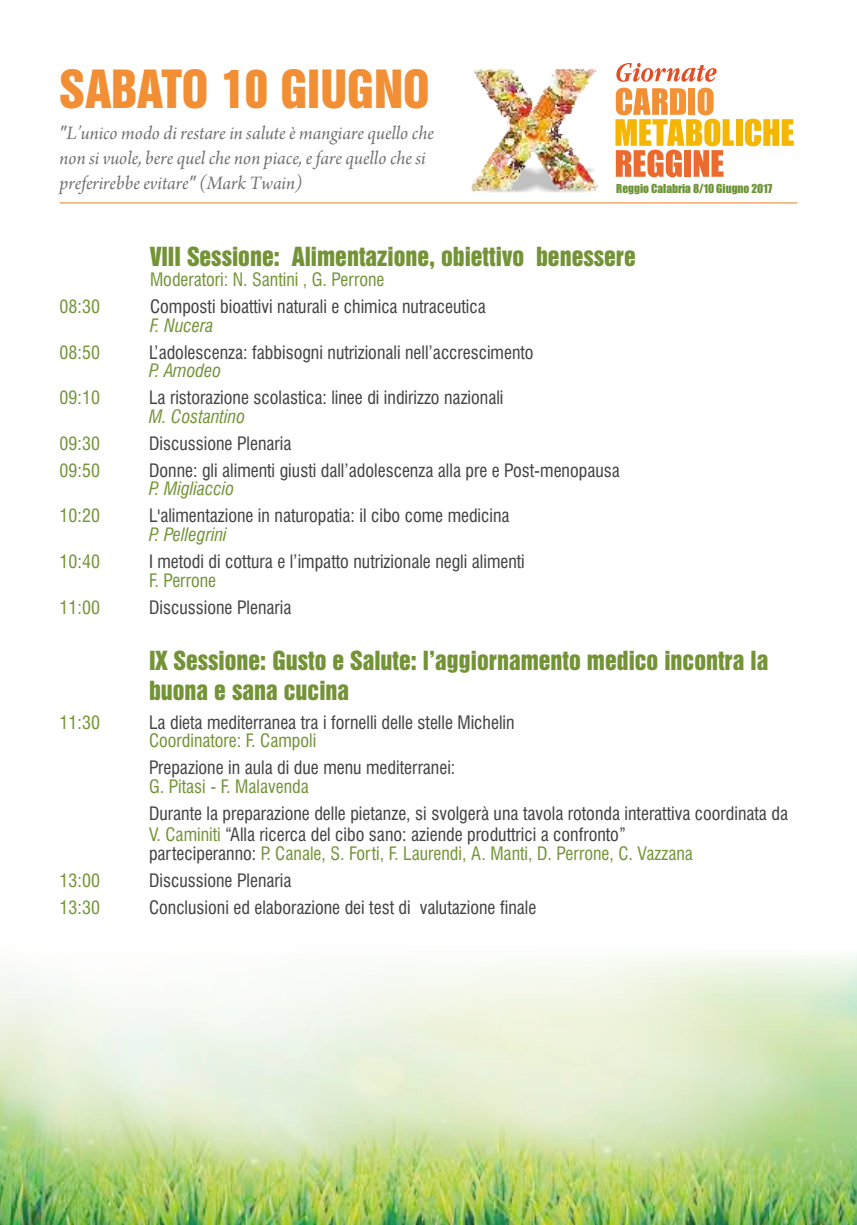
<style>
.page{position:relative;width:857px;height:1225px;background:#fff}
.page>*{position:absolute;margin:0;border:0;box-sizing:border-box;transform-origin:0 0}
.t1{font:48px "Swiss 921 BT Regular A";color:#f28e33}
.t2{font:24px/30.8px "Swiss 921 BT Regular A";color:#739336}
.t3{font:20px/25px "Arno Pro Italic Subhead";color:#717171}
.t4{font:condensed 18px/27px "Swiss 721 BT";color:#424242}
.t5{font:condensed 18px/27px "Swiss 721 BT";color:#739336}
.t6{font:italic condensed 18px "Swiss 721 BT";color:#739336}
.t7{font:condensed 18px/27px "Swiss 721 BT";color:#6c9436}
.t8{font:11.4px "Impact";color:#6c9436}
.s1{font-family:"Arno Pro Bold Italic Subhead"}
.s2{color:#739336}
</style>
<div class="page">
<img style="left:0;top:955px;width:856px;height:270px">
<hr style="left:60px;top:202px;width:737px;height:1px;background:#f28e33">
<svg style="left:616px;top:63px;width:100px;height:19px"></svg>
<svg style="left:615px;top:88px;width:118px;height:89px"></svg>
<div style="left:735px;top:119px;width:7px;height:27px;background:#f4b600"></div>
<svg style="left:744px;top:119px;width:49px;height:27px"></svg>
<img style="left:471px;top:69px;width:127px;height:124px">
<h1 class="t1" style="left:60px;top:72px;width:371px">SABATO 10 GIUGNO</h1>
<p class="t3" style="left:60px;top:122px;width:375px"><span class="s1">"</span>L’unico modo di restare in salute è mangiare quello che non si vuole, bere quel che non piace, e fare quello che si preferirebbe evitare<span class="s1">"</span> (Mark Twain)</p>
<p class="t8" style="left:616px;top:184px;width:157px">Reggio Calabria 8/10 Giugno 2017</p>
<p class="t5" style="left:60px;top:295px;width:42px">08 30</p>
<p class="t7" style="left:77px;top:295px;width:6px">:</p>
<p class="t7" style="left:77px;top:340px;width:6px">:</p>
<p class="t7" style="left:77px;top:386px;width:6px">:</p>
<p class="t7" style="left:77px;top:431px;width:6px">: :</p>
<p class="t7" style="left:77px;top:504px;width:6px">:</p>
<p class="t7" style="left:77px;top:550px;width:6px">:</p>
<p class="t7" style="left:77px;top:595px;width:6px">:</p>
<p class="t5" style="left:60px;top:340px;width:42px">08 50</p>
<p class="t5" style="left:60px;top:386px;width:42px">09 10</p>
<p class="t5" style="left:60px;top:431px;width:42px">09 30<br>09 50</p>
<p class="t5" style="left:60px;top:504px;width:42px">10 20</p>
<p class="t5" style="left:60px;top:550px;width:42px">10 40</p>
<p class="t5" style="left:60px;top:595px;width:42px">11 00</p>
<p class="t5" style="left:60px;top:710px;width:42px">11 30</p>
<p class="t7" style="left:77px;top:710px;width:6px">:</p>
<p class="t5" style="left:60px;top:869px;width:42px">13 00<br>13 30</p>
<p class="t7" style="left:77px;top:869px;width:6px">: :</p>
<h2 class="t2" style="left:150px;top:244px;width:487px">VIII Sessione: Alimentazione, obiettivo benessere</h2>
<p class="t5" style="left:150px;top:268px;width:236px">Moderatori: N. Santini , G. Perrone</p>
<p class="t4" style="left:150px;top:295px;width:337px">Composti bioattivi naturali e chimica nutraceutica</p>
<p class="t4" style="left:149px;top:340px;width:386px">L’adolescenza: fabbisogni nutrizionali nell’accrescimento</p>
<p class="t4" style="left:149px;top:386px;width:356px">La ristorazione scolastica: linee di indirizzo nazionali</p>
<p class="t4" style="left:149px;top:431px;width:472px">Discussione Plenaria<br>Donne: gli alimenti giusti dall’adolescenza alla pre e Post-menopausa</p>
<p class="t4" style="left:149px;top:504px;width:362px">L'alimentazione in naturopatia: il cibo come medicina</p>
<p class="t4" style="left:149px;top:550px;width:377px">I metodi di cottura e l’impatto nutrizionale negli alimenti</p>
<p class="t4" style="left:149px;top:595px;width:144px">Discussione Plenaria</p>
<p class="t6" style="left:150px;top:318px;width:65px">F. Nucera</p>
<p class="t6" style="left:149px;top:363px;width:74px">P. Amodeo</p>
<p class="t6" style="left:149px;top:409px;width:98px">M. Costantino</p>
<p class="t6" style="left:149px;top:482px;width:87px">P. Migliaccio</p>
<p class="t6" style="left:149px;top:527px;width:79px">P. Pellegrini</p>
<p class="t5" style="left:149px;top:568px;width:69px">F. Perrone</p>
<h2 class="t2" style="left:149px;top:648px;width:620px">IX Sessione: Gusto e Salute: l’aggiornamento medico incontra la buona e sana cucina</h2>
<p class="t4" style="left:149px;top:710px;width:367px">La dieta mediterranea tra i fornelli delle stelle Michelin</p>
<p class="t4" style="left:149px;top:756px;width:308px">Prepazione in aula di due menu mediterranei:</p>
<p class="t4" style="left:149px;top:801px;width:640px">Durante la preparazione delle pietanze, si svolgerà una tavola rotonda interattiva coordinata da</p>
<p class="t5" style="left:149px;top:729px;width:169px">Coordinatore: F. Campoli</p>
<p class="t5" style="left:149px;top:774px;width:161px">G. Pitasi - F. Malavenda</p>
<p class="t4" style="left:149px;top:827px;width:545px;line-height:18.6px"><span class="s2">V. Caminiti</span> “Alla ricerca del cibo sano: aziende produttrici a confronto” parteciperanno: <span class="s2">P. Canale, S. Forti, F. Laurendi, A. Manti, D. Perrone, C. Vazzana</span></p>
<p class="t4" style="left:149px;top:869px;width:388px">Discussione Plenaria<br>Conclusioni ed elaborazione dei test di valutazione finale</p>
</div>
